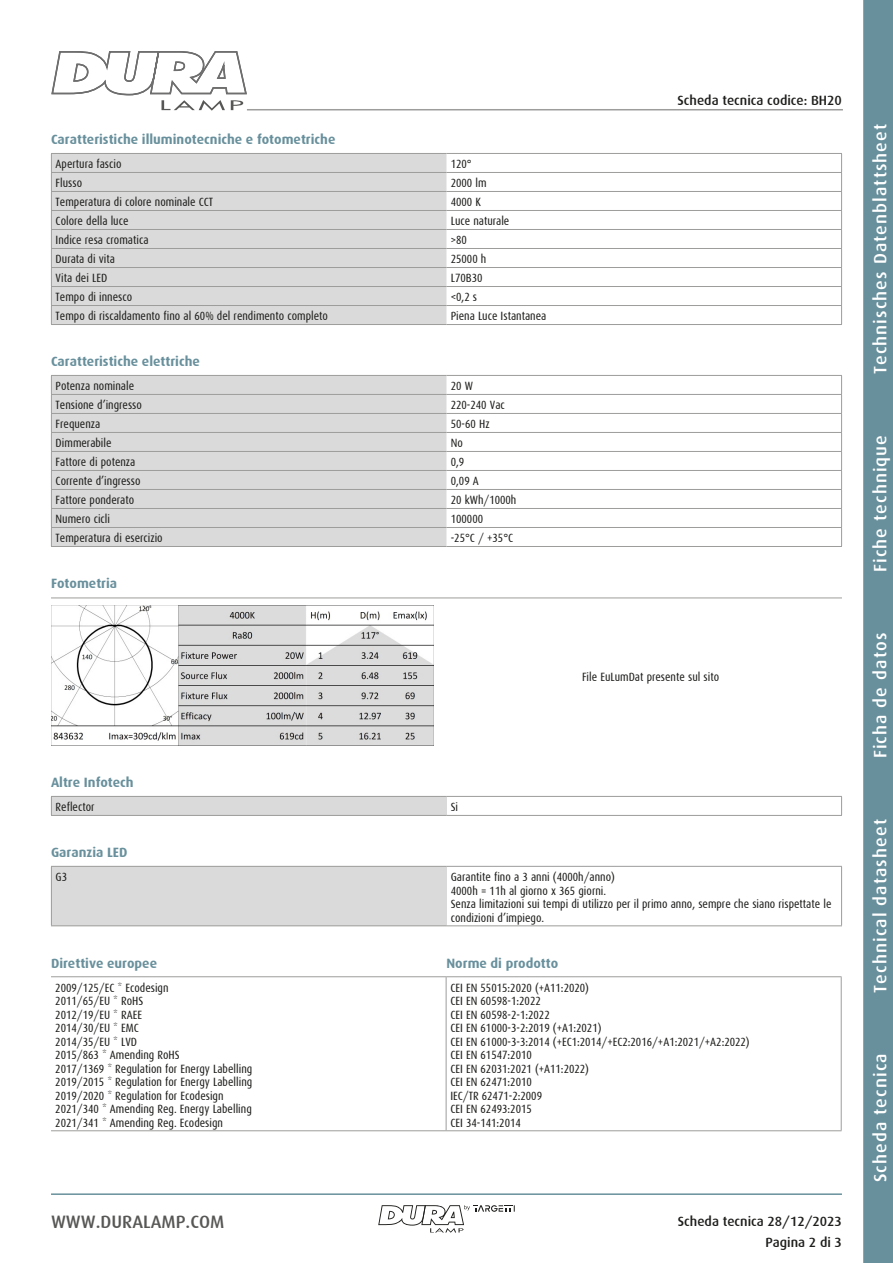
<style>
.page{position:relative;width:893px;height:1263px;background:#fff}
.page>*{position:absolute;margin:0;border:0;box-sizing:border-box;transform-origin:0 0}
.t1{font:500 18px "Dax";letter-spacing:.06em;color:#fff}
.t2{font:500 18px "Dax";color:#575756}
.t3{font:700 13.5px "Dax";color:#68909c}
.t4{font:500 13.5px/21.3px "Dax";color:#1d1d1b;text-align:right}
.t5{font:12px/13.5px "Dax Condensed";color:#1d1d1b}
</style>
<div class="page">
<svg style="left:863px;top:0;width:30px;height:1263px;background:#6b929e"></svg>
<hr style="left:51px;top:1193px;width:791px;height:2px;background:#68909c">
<svg style="left:51px;top:51px;width:197px;height:60px"></svg>
<svg style="left:378px;top:1205px;width:137px;height:28px"></svg>
<hr style="left:247px;top:109px;width:596px;height:1px;background:#9d9d9c">
<div style="left:52px;top:154px;width:394px;height:170px;background:#dadada"></div>
<hr style="left:446px;top:153px;width:396px;height:1px;background:#9d9d9c">
<hr style="left:446px;top:172px;width:396px;height:1px;background:#9d9d9c">
<hr style="left:446px;top:191px;width:396px;height:1px;background:#9d9d9c">
<hr style="left:446px;top:210px;width:396px;height:1px;background:#9d9d9c">
<hr style="left:446px;top:229px;width:396px;height:1px;background:#9d9d9c">
<hr style="left:446px;top:248px;width:396px;height:1px;background:#9d9d9c">
<hr style="left:446px;top:267px;width:396px;height:1px;background:#9d9d9c">
<hr style="left:446px;top:286px;width:396px;height:1px;background:#9d9d9c">
<hr style="left:446px;top:305px;width:396px;height:1px;background:#9d9d9c">
<svg style="left:841px;top:154px;width:1px;height:170px"></svg>
<hr style="left:446px;top:324px;width:396px;height:1px;background:#9d9d9c">
<hr style="left:51px;top:153px;width:395px;height:1px;background:#9d9d9c">
<hr style="left:51px;top:172px;width:395px;height:1px;background:#9d9d9c">
<hr style="left:51px;top:191px;width:395px;height:1px;background:#9d9d9c">
<hr style="left:51px;top:210px;width:395px;height:1px;background:#9d9d9c">
<hr style="left:51px;top:229px;width:395px;height:1px;background:#9d9d9c">
<hr style="left:51px;top:248px;width:395px;height:1px;background:#9d9d9c">
<hr style="left:51px;top:267px;width:395px;height:1px;background:#9d9d9c">
<hr style="left:51px;top:286px;width:395px;height:1px;background:#9d9d9c">
<hr style="left:51px;top:305px;width:395px;height:1px;background:#9d9d9c">
<svg style="left:51px;top:154px;width:1px;height:170px"></svg>
<hr style="left:51px;top:324px;width:395px;height:1px;background:#9d9d9c">
<div style="left:52px;top:376px;width:394px;height:170px;background:#dadada"></div>
<hr style="left:446px;top:375px;width:396px;height:1px;background:#9d9d9c">
<hr style="left:446px;top:394px;width:396px;height:1px;background:#9d9d9c">
<hr style="left:446px;top:413px;width:396px;height:1px;background:#9d9d9c">
<hr style="left:446px;top:432px;width:396px;height:1px;background:#9d9d9c">
<hr style="left:446px;top:451px;width:396px;height:1px;background:#9d9d9c">
<hr style="left:446px;top:470px;width:396px;height:1px;background:#9d9d9c">
<hr style="left:446px;top:489px;width:396px;height:1px;background:#9d9d9c">
<hr style="left:446px;top:508px;width:396px;height:1px;background:#9d9d9c">
<hr style="left:446px;top:527px;width:396px;height:1px;background:#9d9d9c">
<svg style="left:841px;top:376px;width:1px;height:170px"></svg>
<hr style="left:446px;top:546px;width:396px;height:1px;background:#9d9d9c">
<hr style="left:51px;top:375px;width:395px;height:1px;background:#9d9d9c">
<hr style="left:51px;top:394px;width:395px;height:1px;background:#9d9d9c">
<hr style="left:51px;top:413px;width:395px;height:1px;background:#9d9d9c">
<hr style="left:51px;top:432px;width:395px;height:1px;background:#9d9d9c">
<hr style="left:51px;top:451px;width:395px;height:1px;background:#9d9d9c">
<hr style="left:51px;top:470px;width:395px;height:1px;background:#9d9d9c">
<hr style="left:51px;top:489px;width:395px;height:1px;background:#9d9d9c">
<hr style="left:51px;top:508px;width:395px;height:1px;background:#9d9d9c">
<hr style="left:51px;top:527px;width:395px;height:1px;background:#9d9d9c">
<svg style="left:51px;top:376px;width:1px;height:170px"></svg>
<hr style="left:51px;top:546px;width:395px;height:1px;background:#9d9d9c">
<img style="left:51px;top:606px;width:383px;height:140px">
<hr style="left:51px;top:597px;width:791px;height:1px;background:#9d9d9c">
<div style="left:51px;top:796px;width:395px;height:19px;background:#dadada"></div>
<hr style="left:446px;top:796px;width:396px;height:1px;background:#9d9d9c">
<svg style="left:841px;top:797px;width:1px;height:18px"></svg>
<hr style="left:446px;top:815px;width:396px;height:1px;background:#9d9d9c">
<hr style="left:51px;top:796px;width:395px;height:1px;background:#9d9d9c">
<svg style="left:51px;top:797px;width:1px;height:18px"></svg>
<hr style="left:51px;top:815px;width:395px;height:1px;background:#9d9d9c">
<div style="left:51px;top:866px;width:395px;height:60px;background:#dadada"></div>
<hr style="left:446px;top:866px;width:396px;height:1px;background:#9d9d9c">
<hr style="left:841px;top:867px;width:1px;height:58px;background:#9d9d9c">
<hr style="left:446px;top:925px;width:396px;height:1px;background:#9d9d9c">
<hr style="left:51px;top:866px;width:395px;height:1px;background:#9d9d9c">
<hr style="left:51px;top:867px;width:1px;height:58px;background:#9d9d9c">
<hr style="left:51px;top:925px;width:395px;height:1px;background:#9d9d9c">
<hr style="left:446px;top:976px;width:396px;height:1px;background:#9d9d9c">
<hr style="left:841px;top:977px;width:1px;height:153px;background:#9d9d9c">
<hr style="left:446px;top:1130px;width:396px;height:1px;background:#9d9d9c">
<hr style="left:51px;top:976px;width:395px;height:1px;background:#9d9d9c">
<hr style="left:446px;top:977px;width:1px;height:153px;background:#9d9d9c">
<hr style="left:51px;top:1130px;width:395px;height:1px;background:#9d9d9c">
<p class="t3" style="left:51px;top:132px;width:286px">Caratteristiche illuminotecniche e fotometriche</p>
<p class="t5" style="left:56px;top:157px;width:67px">Apertura fascio</p>
<p class="t5" style="left:451px;top:157px;width:23px">120°</p>
<p class="t5" style="left:56px;top:176px;width:28px">Flusso</p>
<p class="t5" style="left:451px;top:176px;width:37px">2000 lm</p>
<p class="t5" style="left:56px;top:195px;width:159px">Temperatura di colore nominale CCT</p>
<p class="t5" style="left:451px;top:195px;width:32px">4000 K</p>
<p class="t5" style="left:56px;top:214px;width:74px">Colore della luce</p>
<p class="t5" style="left:451px;top:214px;width:60px">Luce naturale</p>
<p class="t5" style="left:56px;top:233px;width:94px">Indice resa cromatica</p>
<p class="t5" style="left:451px;top:233px;width:18px">&gt;80</p>
<p class="t5" style="left:56px;top:252px;width:61px">Durata di vita</p>
<p class="t5" style="left:451px;top:252px;width:37px">25000 h</p>
<p class="t5" style="left:56px;top:272px;width:53px">Vita dei LED</p>
<p class="t5" style="left:451px;top:272px;width:33px">L70B30</p>
<p class="t5" style="left:56px;top:291px;width:78px">Tempo di innesco</p>
<p class="t5" style="left:451px;top:291px;width:28px">&lt;0,2 s</p>
<p class="t5" style="left:56px;top:310px;width:274px">Tempo di riscaldamento fino al 60% del rendimento completo</p>
<p class="t5" style="left:451px;top:310px;width:97px">Piena Luce Istantanea</p>
<p class="t3" style="left:51px;top:354px;width:150px">Caratteristiche elettriche</p>
<p class="t5" style="left:56px;top:379px;width:80px">Potenza nominale</p>
<p class="t5" style="left:451px;top:379px;width:24px">20 W</p>
<p class="t5" style="left:56px;top:398px;width:88px">Tensione d’ingresso</p>
<p class="t5" style="left:451px;top:398px;width:56px">220-240 Vac</p>
<p class="t5" style="left:56px;top:417px;width:46px">Frequenza</p>
<p class="t5" style="left:451px;top:417px;width:40px">50-60 Hz</p>
<p class="t5" style="left:56px;top:436px;width:57px">Dimmerabile</p>
<p class="t5" style="left:451px;top:436px;width:14px">No</p>
<p class="t5" style="left:56px;top:455px;width:81px">Fattore di potenza</p>
<p class="t5" style="left:451px;top:455px;width:15px">0,9</p>
<p class="t5" style="left:56px;top:474px;width:86px">Corrente d’ingresso</p>
<p class="t5" style="left:451px;top:474px;width:30px">0,09 A</p>
<p class="t5" style="left:56px;top:493px;width:80px">Fattore ponderato</p>
<p class="t5" style="left:451px;top:493px;width:67px">20 kWh/1000h</p>
<p class="t5" style="left:56px;top:512px;width:56px">Numero cicli</p>
<p class="t5" style="left:451px;top:512px;width:34px">100000</p>
<p class="t5" style="left:56px;top:531px;width:109px">Temperatura di esercizio</p>
<p class="t5" style="left:451px;top:531px;width:64px">-25°C / +35°C</p>
<p class="t3" style="left:51px;top:576px;width:68px">Fotometria</p>
<p class="t4" style="left:677px;top:90px;width:166px">Scheda tecnica codice: BH20</p>
<p class="t5" style="left:582px;top:670px;width:139px">File EuLumDat presente sul sito</p>
<p class="t3" style="left:51px;top:775px;width:84px">Altre Infotech</p>
<p class="t5" style="left:56px;top:800px;width:40px">Reflector</p>
<p class="t5" style="left:451px;top:800px;width:9px">Si</p>
<p class="t3" style="left:51px;top:845px;width:78px">Garanzia LED</p>
<p class="t5" style="left:56px;top:870px;width:13px">G3</p>
<p class="t5" style="left:451px;top:870px;width:382px">Garantite fino a 3 anni (4000h/anno)<br>4000h = 11h al giorno x 365 giorni.<br>Senza limitazioni sui tempi di utilizzo per il primo anno, sempre che siano rispettate le condizioni d’impiego.</p>
<p class="t3" style="left:51px;top:955px;width:108px">Direttive europee</p>
<p class="t3" style="left:446px;top:955px;width:113px">Norme di prodotto</p>
<p class="t5" style="left:55px;top:981px;width:198px">2009/125/EC * Ecodesign<br>2011/65/EU * RoHS<br>2012/19/EU * RAEE<br>2014/30/EU * EMC<br>2014/35/EU * LVD<br>2015/863 * Amending RoHS<br>2017/1369 * Regulation for Energy Labelling<br>2019/2015 * Regulation for Energy Labelling<br>2019/2020 * Regulation for Ecodesign<br>2021/340 * Amending Reg. Energy Labelling<br>2021/341 * Amending Reg. Ecodesign</p>
<p class="t5" style="left:450px;top:981px;width:301px">CEI EN 55015:2020 (+A11:2020)<br>CEI EN 60598-1:2022<br>CEI EN 60598-2-1:2022<br>CEI EN 61000-3-2:2019 (+A1:2021)<br>CEI EN 61000-3-3:2014 (+EC1:2014/+EC2:2016/+A1:2021/+A2:2022)<br>CEI EN 61547:2010<br>CEI EN 62031:2021 (+A11:2022)<br>CEI EN 62471:2010<br>IEC/TR 62471-2:2009<br>CEI EN 62493:2015<br>CEI 34-141:2014</p>
<h1 class="t2" style="left:51px;top:1212px;width:175px">WWW.DURALAMP.COM</h1>
<p class="t4" style="left:678px;top:1211px;width:166px">Scheda tecnica 28/12/2023<br>Pagina 2 di 3</p>
<h1 class="t1" style="left:870px;top:374px;width:252px;rotate:-90deg">Technisches Datenblattsheet</h1>
<h1 class="t1" style="left:870px;top:572px;width:139px;rotate:-90deg">Fiche technique</h1>
<h1 class="t1" style="left:870px;top:758px;width:127px;rotate:-90deg">Ficha de datos</h1>
<h1 class="t1" style="left:870px;top:993px;width:175px;rotate:-90deg">Technical datasheet</h1>
<h1 class="t1" style="left:870px;top:1182px;width:130px;rotate:-90deg">Scheda tecnica</h1>
</div>
